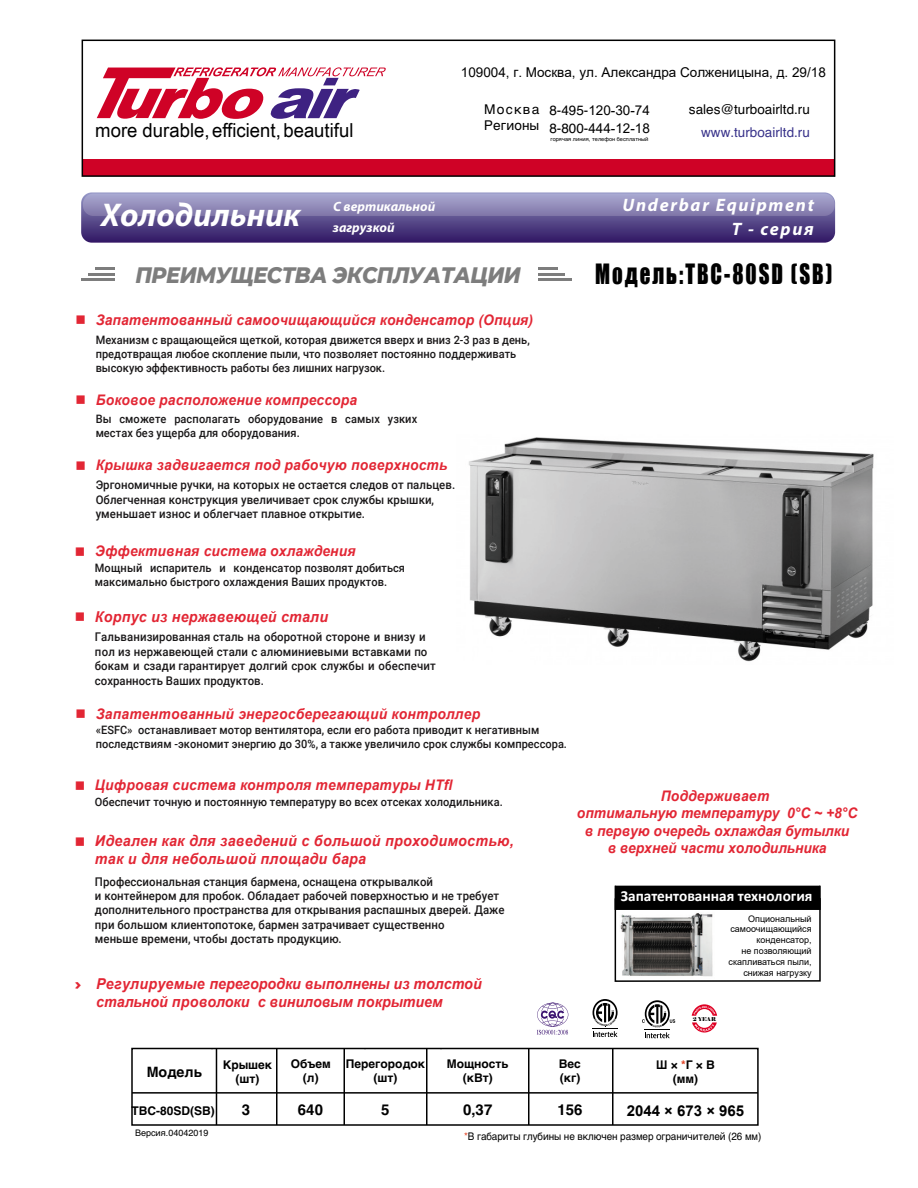
<style>
.page{position:relative;width:918px;height:1188px;background:#fff}
.page>*{position:absolute;margin:0;border:0;box-sizing:border-box;transform-origin:0 0}
.t1{font:italic 700 33px "Myriad Pro";color:#fff}
.t2{font:25.65px "Impact";letter-spacing:.095em;color:#000;scale:.81 1}
.t3{font:italic 800 22.8px "Montserrat";letter-spacing:-.025em;color:#7d7d7d;scale:.91 1}
.t4{font:19.35px "Arial Narrow";color:#000;scale:1.17 1}
.t5{font:italic 700 18px "Myriad Pro";letter-spacing:.095em;color:#fff}
.t6{font:700 15.3px "Calibri";color:#fff}
.t7{font:italic 700 15px/18px "Arial";letter-spacing:.02em;color:#e22634;scale:.95 1}
.t8{font:italic 700 15px/18px "Arial";color:#e22634;scale:.95 1}
.t9{font:700 15px "Helvetica";color:#000}
.t10{font:700 15px "Arial";color:#000}
.t11{font:italic 700 14.55px/17.4px "Arial";letter-spacing:.01em;color:#e22634;text-align:center;scale:.95 1}
.t12{font:700 14.25px "Helvetica";color:#000}
.t13{font:13.5px/17.9px "Arial";color:#000}
.t14{font:13.5px/16.2px "Helvetica";color:#000}
.t15{font:italic 700 13.5px/20.5px "Myriad Pro";color:#fff}
.t16{font:13.5px "Helvetica";color:#38328a}
.t17{font:500 12px/14.4px "Roboto";letter-spacing:.005em;color:#1a1819;scale:.95 1}
.t18{font:700 12px/14.4px "Helvetica";color:#000;text-align:center}
.t19{font:500 11.55px/14px "Roboto";color:#1a1819;scale:.95 1}
.t20{font:10.5px "Helvetica";letter-spacing:-.005em;color:#000;scale:.94 1}
.t21{font:9px/10.8px "Arial";color:#000;text-align:right}
.t22{font:9px "Helvetica";color:#000}
.t23{font:5.55px "Helvetica";letter-spacing:.005em;color:#000}
.t24{font:5.25px "Elephant";color:#000}
.s1{font-family:"Helvetica"}
.s2{font-style:inherit}
.s3{color:#e13f20}
</style>
<div class="page">
<img style="left:469px;top:437px;width:405px;height:225px">
<svg style="left:82px;top:40px;width:753px;height:137px"></svg>
<svg style="left:97px;top:67px;width:289px;height:52px"></svg>
<svg style="left:642px;top:1000px;width:33px;height:38px"></svg>
<svg style="left:593px;top:999px;width:25px;height:38px"></svg>
<svg style="left:537px;top:1003px;width:31px;height:32px"></svg>
<svg style="left:95px;top:268px;width:19px;height:2px"></svg>
<hr style="left:88px;top:273px;width:26px;height:2px;background:#7d7d7d">
<hr style="left:81px;top:279px;width:33px;height:2px;background:#7d7d7d">
<svg style="left:538px;top:268px;width:19px;height:2px"></svg>
<hr style="left:538px;top:273px;width:26px;height:2px;background:#7d7d7d">
<hr style="left:538px;top:279px;width:33px;height:2px;background:#7d7d7d">
<svg style="left:81px;top:192px;width:754px;height:51px"></svg>
<div style="left:83px;top:194px;width:752px;height:22px;background:linear-gradient(to bottom,#a9a8d0,#8278aa);border-radius:10px"></div>
<div style="left:131px;top:1048px;width:628px;height:78px;border:2px solid #000"></div>
<hr style="left:132px;top:1092px;width:626px;height:2px;background:#000">
<hr style="left:216px;top:1048px;width:1px;height:77px;background:#000">
<hr style="left:276px;top:1048px;width:2px;height:77px;background:#000">
<hr style="left:344px;top:1048px;width:1px;height:77px;background:#000">
<hr style="left:426px;top:1048px;width:2px;height:77px;background:#000">
<hr style="left:528px;top:1048px;width:2px;height:77px;background:#000">
<hr style="left:612px;top:1048px;width:2px;height:77px;background:#000">
<svg style="left:692px;top:1004px;width:25px;height:29px"></svg>
<img style="left:620px;top:913px;width:93px;height:64px">
<div style="left:615px;top:885px;width:206px;height:25px;background:#000;border:2px solid #000"></div>
<div style="left:615px;top:898px;width:206px;height:84px;border:2px solid #000"></div>
<p class="t13" style="left:461px;top:63px;width:367px">109004, г. Москва, ул. Александра Солженицына, д. 29/18</p>
<h3 class="t4" style="left:95px;top:116px;width:222px">more durable,efficient,beautiful</h3>
<p class="t14" style="left:484px;top:102px;width:57px">Москва<br>Регионы</p>
<p class="t13" style="left:549px;top:102px;width:102px"><span class="s1">8-495-</span>120-30-74<br><span class="s1">8-800-</span>444-12-18</p>
<p class="t14" style="left:689px;top:102px;width:122px">sales@turboairltd.ru</p>
<p class="t16" style="left:701px;top:122px;width:110px">www.turboairltd.ru</p>
<p class="t23" style="left:550px;top:134px;width:100px">горячая линия, телефон бесплатный</p>
<h1 class="t1" style="left:101px;top:193px;width:201px">Холодильник</h1>
<p class="t15" style="left:333px;top:196px;width:104px">С вертикальной загрузкой</p>
<h3 class="t5" style="left:623px;top:193px;width:193px">Underbar Equipment</h3>
<h3 class="t5" style="left:732px;top:217px;width:84px">T - серия</h3>
<h3 class="t3" style="left:135px;top:258px;width:425px">ПРЕИМУЩЕСТВА ЭКСПЛУАТАЦИИ</h3>
<p class="t11" style="left:76px;top:311px;width:483px">■ Запатентованный самоочищающийся конденсатор (Опция)</p>
<p class="t19" style="left:96px;top:332px;width:458px">Механизм с вращающейся щеткой, которая движется вверх и вниз 2-3 раз в день, предотвращая любое скопление пыли, что позволяет постоянно поддерживать высокую эффективность работы без лишних нагрузок.</p>
<p class="t11" style="left:76px;top:391px;width:298px">■ Боковое расположение компрессора</p>
<p class="t19" style="left:96px;top:411px;width:340px">Вы сможете располагать оборудование в самых узких местах без ущерба для оборудования.</p>
<p class="t11" style="left:76px;top:457px;width:393px">■ Крышка задвигается под рабочую поверхность</p>
<p class="t17" style="left:96px;top:478px;width:380px">Эргономичные ручки, на которых не остается следов от пальцев.<br>Облегченная конструкция увеличивает срок службы крышки, уменьшает износ и облегчает плавное открытие.</p>
<p class="t11" style="left:75px;top:543px;width:297px">■ Эффективная система охлаждения</p>
<p class="t19" style="left:95px;top:561px;width:328px">Мощный испаритель и конденсатор позволят добиться максимально быстрого охлаждения Ваших продуктов.</p>
<p class="t7" style="left:75px;top:608px;width:268px">■ Корпус из нержавеющей стали</p>
<p class="t17" style="left:95px;top:629px;width:360px">Гальванизированная сталь на оборотной стороне и внизу и пол из нержавеющей стали с алюминиевыми вставками по бокам и сзади гарантирует долгий срок службы и обеспечит сохранность Ваших продуктов.</p>
<p class="t11" style="left:76px;top:705px;width:427px">■ Запатентованный энергосберегающий контроллер</p>
<p class="t19" style="left:96px;top:722px;width:498px">«ESFC» останавливает мотор вентилятора, если его работа приводит к негативным последствиям -экономит энергию до 30%, а также увеличило срок службы компрессора.</p>
<p class="t11" style="left:75px;top:776px;width:399px">■ Цифровая система контроля температуры HTfl</p>
<p class="t19" style="left:95px;top:794px;width:431px">Обеспечит точную и постоянную температуру во всех отсеках холодильника.</p>
<p class="t7" style="left:95px;top:832px;width:442px;text-indent:-20px">■ Идеален как для заведений с большой проходимостью, так и для небольшой площади бара</p>
<p class="t17" style="left:95px;top:874px;width:433px">Профессиональная станция бармена, оснащена открывалкой<br>и контейнером для пробок. Обладает рабочей поверхностью и не требует дополнительного пространства для открывания распашных дверей. Даже при большом клиентопотоке, бармен затрачивает существенно<br>меньше времени, чтобы достать продукцию.</p>
<p class="t8" style="left:96px;top:976px;width:407px">Регулируемые <span class="s2">перегородки</span> выполнены из толстой <span class="s2">стальной</span> проволоки с виниловым покрытием</p>
<h2 class="t2" style="left:595px;top:254px;width:294px">Модель:TBC-80SD (SB)</h2>
<p class="t11" style="left:577px;top:787px;width:297px">Поддерживает<br>оптимальную температуру 0°C ~ +8°C в первую очередь охлаждая бутылки<br>в верхней части холодильника</p>
<p class="t6" style="left:621px;top:885px;width:193px">Запатентованная технология</p>
<p class="t21" style="left:729px;top:913px;width:85px">Опциональный самоочищающийся конденсатор,<br>не позволяющий скапливаться пыли, снижая нагрузку</p>
<p class="t24" style="left:693px;top:1016px;width:25px">2 YEAR</p>
<p class="t12" style="left:147px;top:1060px;width:57px">Модель</p>
<p class="t18" style="left:223px;top:1057px;width:51px">Крышек (шт)</p>
<p class="t18" style="left:291px;top:1056px;width:42px">Объем (л)</p>
<p class="t18" style="left:346px;top:1056px;width:81px">Перегородок (шт)</p>
<p class="t18" style="left:447px;top:1056px;width:63px">Мощность (кВт)</p>
<p class="t18" style="left:559px;top:1056px;width:24px;text-align:left">Вес (кг)</p>
<p class="t18" style="left:132px;top:1104px;width:85px">TBC-80SD(SB)</p>
<p class="t9" style="left:242px;top:1097px;width:10px">3</p>
<p class="t9" style="left:298px;top:1097px;width:27px">640</p>
<p class="t9" style="left:381px;top:1097px;width:10px">5</p>
<p class="t9" style="left:463px;top:1097px;width:31px">0,37</p>
<p class="t9" style="left:557px;top:1097px;width:27px">156</p>
<p class="t10" style="left:627px;top:1100px;width:119px">2044 × 673 × 965</p>
<p class="t18" style="left:656px;top:1057px;width:60px">Ш × <span class="s3">*</span>Г × В (мм)</p>
<p class="t22" style="left:135px;top:1125px;width:75px">Версия.04042019</p>
<p class="t20" style="left:464px;top:1129px;width:318px"><span class="s3">*</span>В габариты глубины не включен размер ограничителей (26 мм)</p>
</div>
